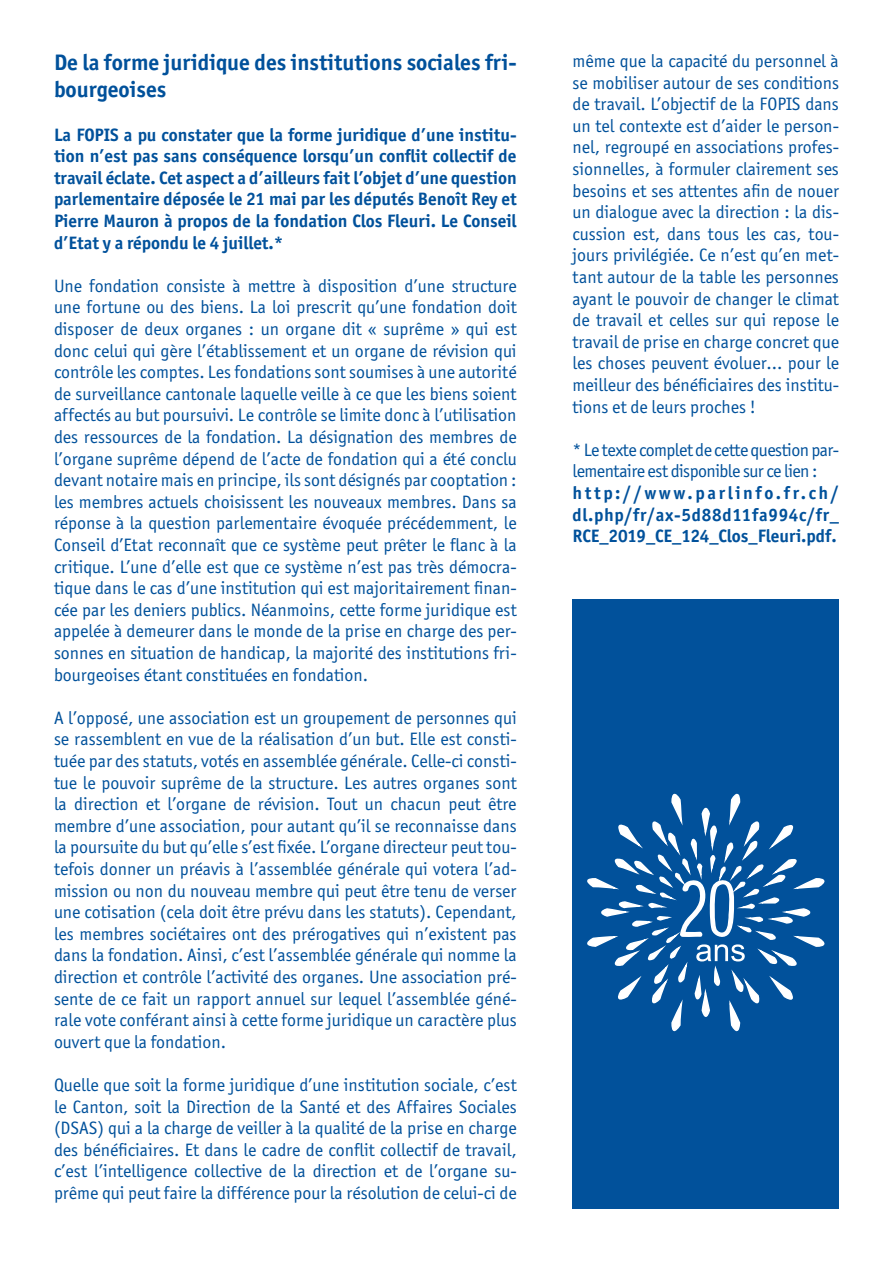
<style>
.page{position:relative;width:893px;height:1263px;background:#fff}
.page>*{position:absolute;margin:0;border:0;box-sizing:border-box;transform-origin:0 0}
.t1{font:700 22.5px/27px "Officina Sans ITC Std";color:#01519b}
.t2{font:18px/21.6px "Officina Sans ITC Std";color:#01519b;text-align:justify}
.t3{font:700 18px/21.6px "Officina Sans ITC Std";color:#01519b;text-align:justify}
.t4{font:18px/21.6px "Officina Sans ITC Std";letter-spacing:-.03em;color:#01519b}
</style>
<div class="page">
<div style="left:573px;top:600px;width:266px;height:609px;background:#01519b"></div>
<svg style="left:587px;top:793px;width:238px;height:239px"></svg>
<p class="t1" style="left:54px;top:49px;width:464px">De la forme juridique des institutions sociales fri&shy;bourgeoises</p>
<p class="t3" style="left:54px;top:123px;width:464px">La FOPIS a pu constater que la forme juridique d’une institu&shy;tion n’est pas sans conséquence lorsqu’un conflit collectif de travail éclate. Cet aspect a d’ailleurs fait l’objet d’une question parlementaire déposée le 21 mai par les députés Benoît Rey et Pierre Mauron à propos de la fondation Clos Fleuri. Le Conseil d’Etat y a répondu le 4 juillet.*</p>
<p class="t2" style="left:54px;top:275px;width:464px">Une fondation consiste à mettre à disposition d’une structure une fortune ou des biens. La loi prescrit qu’une fondation doit disposer de deux organes : un organe dit « suprême » qui est donc celui qui gère l’établissement et un organe de révision qui contrôle les comptes. Les fondations sont soumises à une autorité de surveillance cantonale laquelle veille à ce que les biens soient affectés au but poursuivi. Le contrôle se limite donc à l’utilisation des ressources de la fondation. La désignation des membres de l’organe suprême dépend de l’acte de fondation qui a été conclu devant notaire mais en principe, ils sont désignés par cooptation : les membres actuels choisissent les nouveaux membres. Dans sa réponse à la question parlementaire évoquée précédemment, le Conseil d’Etat reconnaît que ce système peut prêter le flanc à la critique. L’une d’elle est que ce système n’est pas très démocra&shy;tique dans le cas d’une institution qui est majoritairement finan&shy;cée par les deniers publics. Néanmoins, cette forme juridique est appelée à demeurer dans le monde de la prise en charge des per&shy;sonnes en situation de handicap, la majorité des institutions fri&shy;bourgeoises étant constituées en fondation.</p>
<p class="t2" style="left:54px;top:707px;width:464px">A l’opposé, une association est un groupement de personnes qui se rassemblent en vue de la réalisation d’un but. Elle est consti&shy;tuée par des statuts, votés en assemblée générale. Celle-ci consti&shy;tue le pouvoir suprême de la structure. Les autres organes sont la direction et l’organe de révision. Tout un chacun peut être membre d’une association, pour autant qu’il se reconnaisse dans la poursuite du but qu’elle s’est fixée. L’organe directeur peut tou&shy;tefois donner un préavis à l’assemblée générale qui votera l’ad&shy;mission ou non du nouveau membre qui peut être tenu de verser une cotisation (cela doit être prévu dans les statuts). Cependant, les membres sociétaires ont des prérogatives qui n’existent pas dans la fondation. Ainsi, c’est l’assemblée générale qui nomme la direction et contrôle l’activité des organes. Une association pré&shy;sente de ce fait un rapport annuel sur lequel l’assemblée géné&shy;rale vote conférant ainsi à cette forme juridique un caractère plus ouvert que la fondation.</p>
<p class="t2" style="left:54px;top:1074px;width:464px">Quelle que soit la forme juridique d’une institution sociale, c’est le Canton, soit la Direction de la Santé et des Affaires Sociales (DSAS) qui a la charge de veiller à la qualité de la prise en charge des bénéficiaires. Et dans le cadre de conflit collectif de travail, c’est l’intelligence collective de la direction et de l’organe su&shy;prême qui peut faire la différence pour la résolution de celui-ci de</p>
<p class="t2" style="left:573px;top:50px;width:268px">même que la capacité du personnel à se mobiliser autour de ses conditions de travail. L’objectif de la FOPIS dans un tel contexte est d’aider le person&shy;nel, regroupé en associations profes&shy;sionnelles, à formuler clairement ses besoins et ses attentes afin de nouer un dialogue avec la direction : la dis&shy;cussion est, dans tous les cas, tou&shy;jours privilégiée. Ce n’est qu’en met&shy;tant autour de la table les personnes ayant le pouvoir de changer le climat de travail et celles sur qui repose le travail de prise en charge concret que les choses peuvent évoluer… pour le meilleur des bénéficiaires des institu&shy;tions et de leurs proches !</p>
<p class="t4" style="left:573px;top:439px;width:268px">* Le texte complet de cette question par&shy;lementaire est disponible sur ce lien :</p>
<p class="t3" style="left:573px;top:482px;width:268px">http://www.parlinfo.fr.ch/ dl.php/fr/ax-5d88d11fa994c/fr_ RCE_2019_CE_124_Clos_Fleuri.pdf.</p>
</div>
